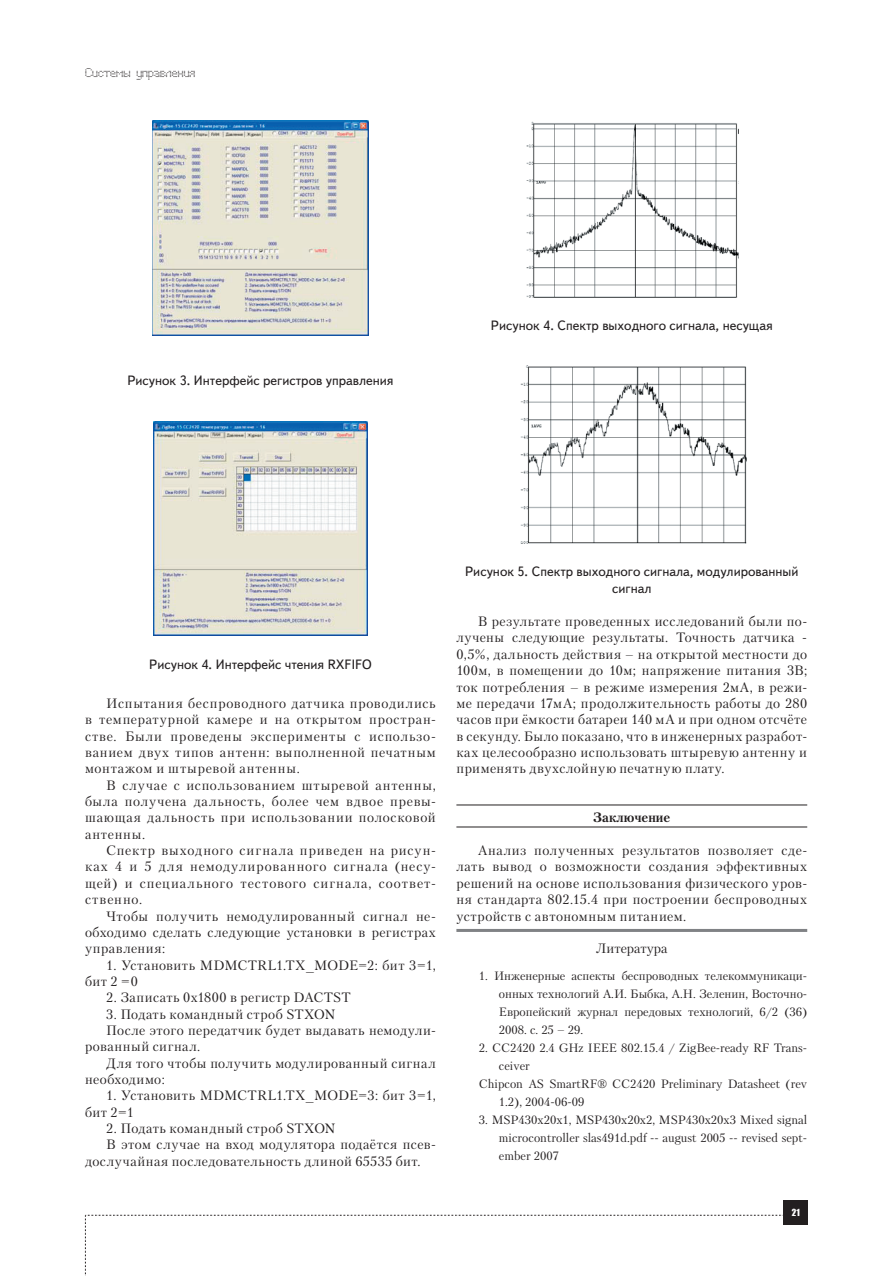
<style>
.page{position:relative;width:893px;height:1276px;background:#fff}
.page>*{position:absolute;margin:0;border:0;box-sizing:border-box;transform-origin:0 0}
.t1{font:13.5px/16.4px "Petersburg C";letter-spacing:.04em;color:#231f20;text-align:justify}
.t2{font:13.5px/16.2px "Text Book C";color:#231f20;text-align:center}
.t3{font:13.5px/16.4px "Petersburg C";letter-spacing:.02em;color:#231f20}
.t4{font:700 13.5px "Petersburg C";color:#231f20}
.t5{font:13.5px "Petersburg C";color:#231f20}
.t6{font:12px/18px "Petersburg C";color:#231f20;text-align:justify}
.t7{font:12px "Perfo";letter-spacing:.015em;color:#231f20}
.t8{font:9px "Impact";color:#fff}
</style>
<div class="page">
<svg style="left:85px;top:1215px;width:699px;height:61px"></svg>
<div style="left:784px;top:1200px;width:24px;height:25px;background:#231f20"></div>
<img style="left:152px;top:120px;width:217px;height:216px">
<img style="left:153px;top:421px;width:215px;height:214px">
<hr style="left:456px;top:804px;width:351px;height:1px;background:#231f20">
<hr style="left:456px;top:826px;width:351px;height:1px;background:#231f20">
<hr style="left:456px;top:929px;width:351px;height:3px;background:#808285">
<img style="left:526px;top:121px;width:212px;height:177px">
<img style="left:520px;top:365px;width:227px;height:179px">
<p class="t7" style="left:85px;top:66px;width:112px">Системы управления</p>
<p class="t2" style="left:127px;top:372px;width:268px">Рисунок 3. Интерфейс регистров управления</p>
<p class="t2" style="left:491px;top:318px;width:283px">Рисунок 4. Спектр выходного сигнала, несущая</p>
<p class="t2" style="left:149px;top:656px;width:224px">Рисунок 4. Интерфейс чтения RXFIFO</p>
<p class="t1" style="left:85px;top:695px;width:352px;text-indent:21px">Испытания беспроводного датчика проводились в температурной камере и на открытом простран&shy;стве. Были проведены эксперименты с использо&shy;ванием двух типов антенн: выполненной печатным монтажом и штыревой антенны.</p>
<p class="t1" style="left:85px;top:776px;width:352px;text-indent:21px">В случае с использованием штыревой антенны, была получена дальность, более чем вдвое превы&shy;шающая дальность при использовании полосковой антенны.</p>
<p class="t1" style="left:85px;top:842px;width:352px;text-indent:21px">Спектр выходного сигнала приведен на рисун&shy;ках 4 и 5 для немодулированного сигнала (несу&shy;щей) и специального тестового сигнала, соответ&shy;ственно.</p>
<p class="t1" style="left:85px;top:907px;width:352px;text-indent:21px">Чтобы получить немодулированный сигнал не&shy;обходимо сделать следующие установки в регистрах управления:</p>
<p class="t3" style="left:85px;top:956px;width:352px;text-indent:21px">1. Установить MDMCTRL1.TX_MODE=2: бит 3=1, бит 2 =0</p>
<p class="t1" style="left:106px;top:989px;width:246px">2. Записать 0x1800 в регистр DACTST</p>
<p class="t1" style="left:106px;top:1005px;width:230px">3. Подать командный строб STXON</p>
<p class="t1" style="left:106px;top:1022px;width:331px">После этого передатчик будет выдавать немодули-</p>
<p class="t1" style="left:85px;top:1038px;width:117px">рованный сигнал.</p>
<p class="t1" style="left:106px;top:1054px;width:331px">Для того чтобы получить модулированный сигнал</p>
<p class="t3" style="left:85px;top:1071px;width:81px">необходимо:</p>
<p class="t3" style="left:85px;top:1087px;width:352px;text-indent:21px">1. Установить MDMCTRL1.TX_MODE=3: бит 3=1, бит 2=1</p>
<p class="t1" style="left:106px;top:1120px;width:230px">2. Подать командный строб STXON</p>
<p class="t1" style="left:106px;top:1136px;width:331px">В этом случае на вход модулятора подаётся псев-</p>
<p class="t1" style="left:85px;top:1152px;width:337px">дослучайная последовательность длиной 65535 бит.</p>
<p class="t2" style="left:465px;top:564px;width:335px">Рисунок 5. Спектр выходного сигнала, модулированный сигнал</p>
<p class="t1" style="left:456px;top:613px;width:352px;text-indent:21px">В результате проведенных исследований были по&shy;лучены следующие результаты. Точность датчика - 0,5%, дальность действия – на открытой местности до 100м, в помещении до 10м; напряжение питания 3В; ток потребления – в режиме измерения 2мА, в режи&shy;ме передачи 17мА; продолжительность работы до 280 часов при ёмкости батареи 140 мА и при одном отсчёте в секунду. Было показано, что в инженерных разработ&shy;ках целесообразно использовать штыревую антенну и применять двухслойную печатную плату.</p>
<p class="t4" style="left:593px;top:809px;width:79px">Заключение</p>
<p class="t1" style="left:456px;top:842px;width:352px;text-indent:21px">Анализ полученных результатов позволяет сде&shy;лать вывод о возможности создания эффективных решений на основе использования физического уров&shy;ня стандарта 802.15.4 при построении беспроводных устройств с автономным питанием.</p>
<p class="t5" style="left:596px;top:940px;width:73px">Литература</p>
<p class="t6" style="left:499px;top:966px;width:310px;text-indent:-20px">1. Инженерные аспекты беспроводных телекоммуникаци&shy;онных технологий А.И. Быбка, А.Н. Зеленин, Восточно-Европейский журнал передовых технологий, 6/2 (36)<br>2008. с. 25 – 29.</p>
<p class="t6" style="left:479px;top:1038px;width:330px">2. CC2420 2.4 GHz IEEE 802.15.4 / ZigBee-ready RF Trans-</p>
<p class="t6" style="left:499px;top:1056px;width:32px">ceiver</p>
<p class="t6" style="left:479px;top:1074px;width:330px">Chipcon AS SmartRF® CC2420 Preliminary Datasheet (rev</p>
<p class="t6" style="left:499px;top:1092px;width:87px">1.2), 2004-06-09</p>
<p class="t6" style="left:499px;top:1110px;width:310px;text-indent:-20px">3. MSP430x20x1, MSP430x20x2, MSP430x20x3 Mixed signal microcontroller slas491d.pdf -- august 2005 -- revised sept&shy;ember 2007</p>
<p class="t8" style="left:792px;top:1205px;width:9px">21</p>
</div>
